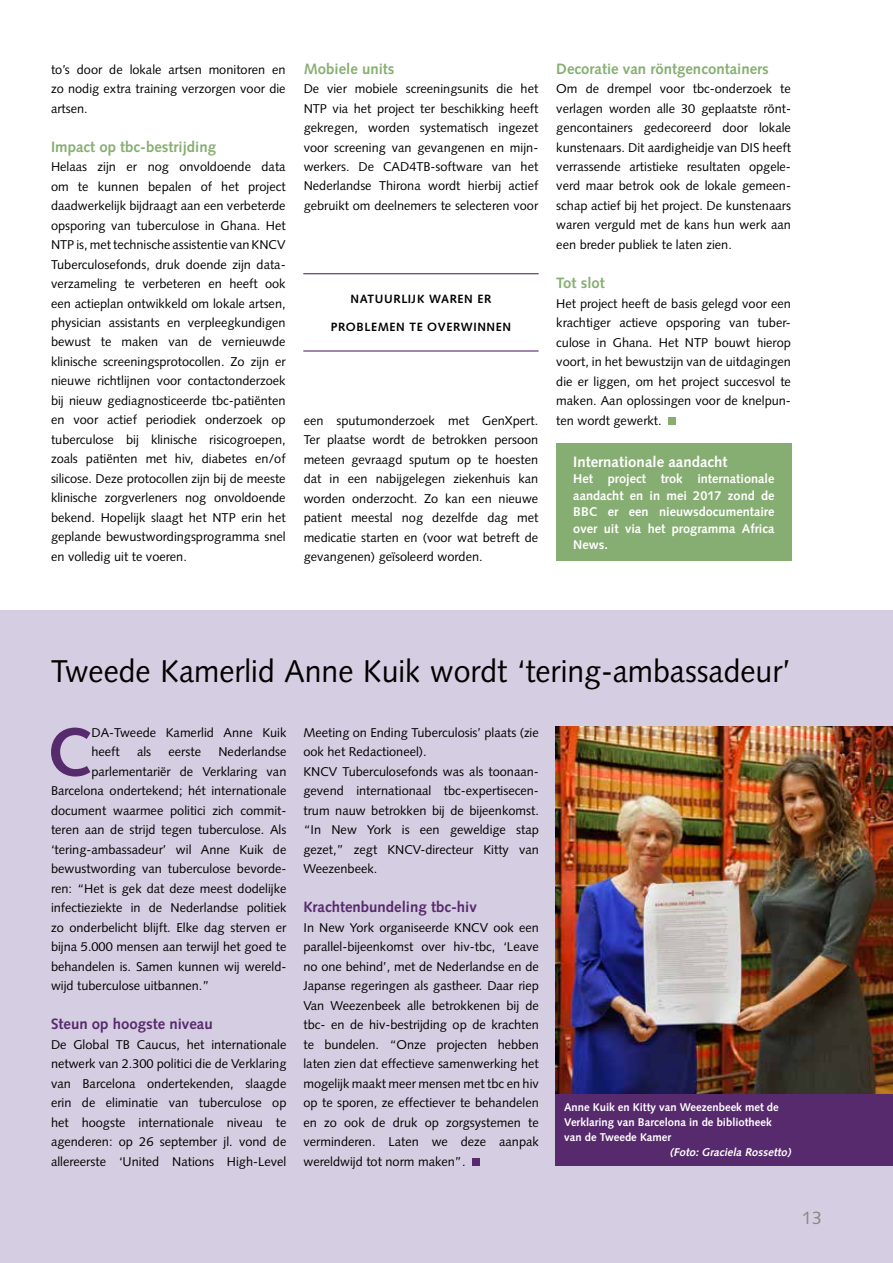
<style>
.page{position:relative;width:893px;height:1263px;background:#fff}
.page>*{position:absolute;margin:0;border:0;box-sizing:border-box;transform-origin:0 0}
.t1{font:700 67.95px "Syntax";color:#57296d}
.t2{font:31.5px "Syntax";color:#000;scale:.96 1}
.t3{font:18px "Syntax";color:#878787}
.t4{font:700 15px "Syntax";color:#87ae72}
.t5{font:700 15px "Syntax";color:#57296d}
.t6{font:700 15px "Syntax";color:#fff}
.t7{font:12.75px/19.5px "Syntax";color:#000;text-align:justify}
.t8{font:700 12.75px/16.5px "Syntax";color:#fff;text-align:justify}
.t9{font:700 12px "Syntax";letter-spacing:.05em;color:#000}
.t10{font:700 11.25px/15px "Syntax";color:#fff}
.t11{font:italic 700 11.25px "Syntax";color:#fff}
</style>
<div class="page">
<div style="left:0;top:610px;width:893px;height:653px;background:#d5cde1"></div>
<div style="left:669px;top:417px;width:7px;height:7px;background:#87ae72"></div>
<div style="left:556px;top:444px;width:236px;height:117px;background:#87ae72"></div>
<hr style="left:303px;top:273px;width:236px;height:1px;background:#57296d">
<hr style="left:303px;top:350px;width:236px;height:2px;background:#57296d">
<div style="left:473px;top:1158px;width:7px;height:8px;background:#57296d"></div>
<div style="left:556px;top:1093px;width:337px;height:72px;background:#57296d"></div>
<img style="left:556px;top:727px;width:337px;height:367px">
<p class="t7" style="left:51px;top:59px;width:236px">to’s door de lokale artsen monitoren en zo nodig extra training verzorgen voor die artsen.</p>
<p class="t4" style="left:51px;top:138px;width:167px">Impact op tbc-bestrijding</p>
<p class="t7" style="left:51px;top:157px;width:236px">Helaas zijn er nog onvoldoende data om te kunnen bepalen of het project daadwerkelijk bijdraagt aan een verbeterde opsporing van tuberculose in Ghana. Het NTP is, met technische assistentie van KNCV Tuberculosefonds, druk doende zijn data&shy;verzameling te verbeteren en heeft ook een actieplan ontwikkeld om lokale artsen, physician assistants en verpleegkundigen bewust te maken van de vernieuwde klinische screeningsprotocollen. Zo zijn er nieuwe richtlijnen voor contactonderzoek bij nieuw gediagnosticeerde tbc-patiënten en voor actief periodiek onderzoek op tuberculose bij klinische risicogroepen, zoals patiënten met hiv, diabetes en/of silicose. Deze protocollen zijn bij de meeste klinische zorgverleners nog onvoldoende bekend. Hopelijk slaagt het NTP erin het geplande bewustwordingsprogramma snel en volledig uit te voeren.</p>
<p class="t4" style="left:304px;top:60px;width:92px">Mobiele units</p>
<p class="t7" style="left:304px;top:79px;width:236px">De vier mobiele screeningsunits die het NTP via het project ter beschikking heeft gekregen, worden systematisch ingezet voor screening van gevangenen en mijn&shy;werkers. De CAD4TB-software van het Nederlandse Thirona wordt hierbij actief gebruikt om deelnemers te selecteren voor</p>
<p class="t9" style="left:351px;top:292px;width:142px">NATUURLIJK WAREN ER</p>
<p class="t9" style="left:331px;top:320px;width:182px">PROBLEMEN TE OVERWINNEN</p>
<p class="t7" style="left:304px;top:410px;width:236px">een sputumonderzoek met GenXpert.<br>Ter plaatse wordt de betrokken persoon meteen gevraagd sputum op te hoesten dat in een nabijgelegen ziekenhuis kan worden onderzocht. Zo kan een nieuwe patient meestal nog dezelfde dag met medicatie starten en (voor wat betreft de gevangenen) geïsoleerd worden.</p>
<p class="t4" style="left:556px;top:60px;width:214px">Decoratie van röntgencontainers</p>
<p class="t7" style="left:556px;top:79px;width:236px">Om de drempel voor tbc-onderzoek te verlagen worden alle 30 geplaatste rönt&shy;gencontainers gedecoreerd door lokale kunstenaars. Dit aardigheidje van DIS heeft verrassende artistieke resultaten opgele&shy;verd maar betrok ook de lokale gemeen&shy;schap actief bij het project. De kunstenaars waren verguld met de kans hun werk aan een breder publiek te laten zien.</p>
<p class="t4" style="left:556px;top:274px;width:50px">Tot slot</p>
<p class="t7" style="left:556px;top:293px;width:236px">Het project heeft de basis gelegd voor een krachtiger actieve opsporing van tuber&shy;culose in Ghana. Het NTP bouwt hierop voort, in het bewustzijn van de uitdagingen die er liggen, om het project succesvol te maken. Aan oplossingen voor de knelpun&shy;ten wordt gewerkt.</p>
<p class="t6" style="left:573px;top:453px;width:156px">Internationale aandacht</p>
<p class="t8" style="left:573px;top:471px;width:203px">Het project trok internationale aandacht en in mei 2017 zond de BBC er een nieuwsdocumentaire over uit via het programma Africa News.</p>
<h2 class="t2" style="left:51px;top:653px;width:772px">Tweede Kamerlid Anne Kuik wordt ‘tering-ambassadeur’</h2>
<h1 class="t1" style="left:46px;top:713px;width:47px">C</h1>
<p class="t7" style="left:91px;top:722px;width:196px">DA-Tweede Kamerlid Anne Kuik heeft</p>
<p class="t7" style="left:303px;top:722px;width:237px;text-align:left">Meeting on Ending Tuberculosis’ plaats (zie ook het Redactioneel).<br>KNCV Tuberculosefonds was als toonaan&shy;gevend internationaal tbc-expertisecen&shy;trum nauw betrokken bij de bijeenkomst. “In New York is een geweldige stap gezet,” zegt KNCV-directeur Kitty van Weezenbeek.</p>
<p class="t5" style="left:303px;top:898px;width:175px">Krachtenbundeling tbc-hiv</p>
<p class="t7" style="left:303px;top:917px;width:237px">In New York organiseerde KNCV ook een parallel-bijeenkomst over hiv-tbc, ‘Leave no one behind’, met de Nederlandse en de Japanse regeringen als gastheer. Daar riep Van Weezenbeek alle betrokkenen bij de tbc- en de hiv-bestrijding op de krachten te bundelen. “Onze projecten hebben laten zien dat effectieve samenwerking het mogelijk maakt meer mensen met tbc en hiv op te sporen, ze effectiever te behandelen en zo ook de druk op zorgsystemen te verminderen. Laten we deze aanpak wereldwijd tot norm maken”.</p>
<p class="t7" style="left:137px;top:742px;width:16px">als</p>
<p class="t7" style="left:169px;top:742px;width:34px">eerste</p>
<p class="t7" style="left:218px;top:742px;width:70px">Nederlandse</p>
<p class="t7" style="left:91px;top:761px;width:196px">parlementariër de Verklaring van</p>
<p class="t7" style="left:51px;top:781px;width:237px">Barcelona ondertekend; hét internationale</p>
<p class="t7" style="left:51px;top:800px;width:237px">document waarmee politici zich commit-</p>
<p class="t7" style="left:51px;top:820px;width:237px">teren aan de strijd tegen tuberculose. Als</p>
<p class="t7" style="left:51px;top:839px;width:237px">‘tering-ambassadeur’ wil Anne Kuik de</p>
<p class="t7" style="left:51px;top:859px;width:237px">bewustwording van tuberculose bevorde-</p>
<p class="t7" style="left:51px;top:878px;width:237px">ren: “Het is gek dat deze meest dodelijke</p>
<p class="t7" style="left:51px;top:898px;width:237px">infectieziekte in de Nederlandse politiek</p>
<p class="t7" style="left:51px;top:917px;width:237px">zo onderbelicht blijft. Elke dag sterven er</p>
<p class="t7" style="left:51px;top:937px;width:237px">bijna 5.000 mensen aan terwijl het goed te</p>
<p class="t7" style="left:51px;top:956px;width:237px">behandelen is. Samen kunnen wij wereld-</p>
<p class="t7" style="left:51px;top:976px;width:160px">wijd tuberculose uitbannen.”</p>
<p class="t5" style="left:51px;top:1015px;width:163px">Steun op hoogste niveau</p>
<p class="t7" style="left:51px;top:1034px;width:237px">De Global TB Caucus, het internationale netwerk van 2.300 politici die de Verklaring van Barcelona ondertekenden, slaagde erin de eliminatie van tuberculose op het hoogste internationale niveau te agenderen: op 26 september jl. vond de allereerste ‘United Nations High-Level</p>
<p class="t10" style="left:564px;top:1100px;width:216px">Anne Kuik en Kitty van Weezenbeek met de<br>Verklaring van Barcelona in de bibliotheek van de Tweede Kamer</p>
<p class="t11" style="left:670px;top:1146px;width:125px">(Foto: Graciela Rossetto)</p>
<h3 class="t3" style="left:802px;top:1207px;width:22px">13</h3>
</div>
